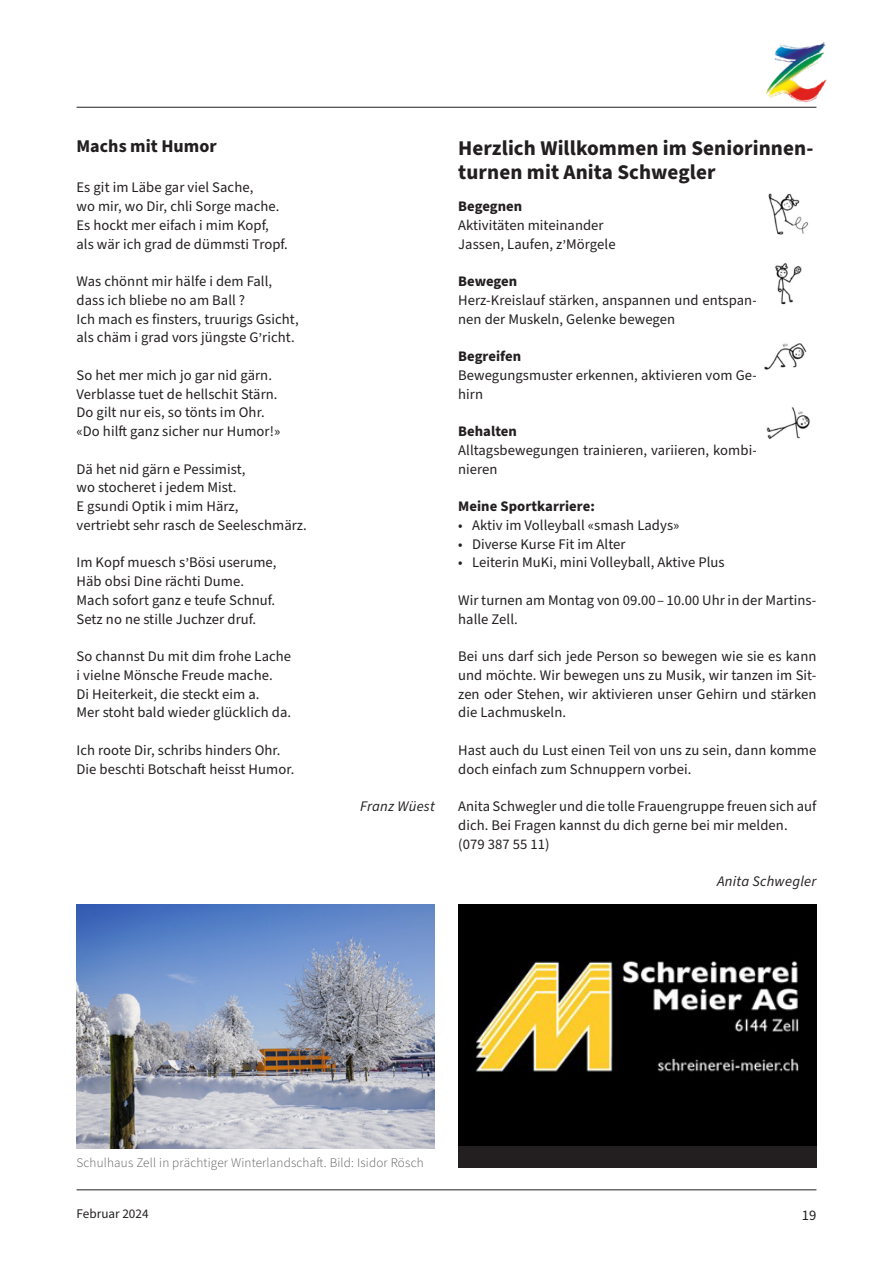
<style>
.page{position:relative;width:893px;height:1263px;background:#fff}
.page>*{position:absolute;margin:0;border:0;box-sizing:border-box;transform-origin:0 0}
.xx_TITEL{font:700 21px/24px "Source Sans Pro";letter-spacing:.005em;color:#231f20}
.xx_Kleiner-Titel{font:700 18px "Source Sans Pro";color:#231f20}
.XX_Grundtext{font:14.7px/18.8px "Source Sans Pro";letter-spacing:.005em;color:#231f20}
.XX_Grundtext-2{font:700 14.7px "Source Sans Pro";letter-spacing:.005em;color:#231f20}
.xx_AUTOR{font:italic 14.7px "Source Sans Pro";letter-spacing:.015em;color:#231f20}
.XX_Bildlegende{font:300 13.2px "Source Sans Pro";letter-spacing:.015em;color:#57585a}
.t1{font:13.2px "Source Sans Pro";color:#231f20}
</style>
<div class="page">
<hr style="left:77px;top:107px;width:739px;height:1px;background:#231f20">
<hr style="left:77px;top:1189px;width:739px;height:1px;background:#231f20">
<img style="left:766px;top:43px;width:60px;height:59px">
<img style="left:764px;top:193px;width:46px;height:246px">
<div style="left:458px;top:905px;width:358px;height:262px;background:#231f20"></div>
<img style="left:458px;top:905px;width:358px;height:240px">
<img style="left:77px;top:905px;width:358px;height:244px">
<p class="xx_Kleiner-Titel" style="left:77px;top:134px;width:142px">Machs mit Humor</p>
<p class="XX_Grundtext" style="left:77px;top:179px;width:178px">Es git im Läbe gar viel Sache,</p>
<p class="XX_Grundtext" style="left:77px;top:197px;width:204px">wo mir, wo Dir, chli Sorge mache.</p>
<p class="XX_Grundtext" style="left:77px;top:216px;width:194px">Es hockt mer eifach i mim Kopf,</p>
<p class="XX_Grundtext" style="left:77px;top:235px;width:213px">als wär ich grad de dümmsti Tropf.</p>
<p class="XX_Grundtext" style="left:77px;top:272px;width:197px">Was chönnt mir hälfe i dem Fall,</p>
<p class="XX_Grundtext" style="left:77px;top:291px;width:170px">dass ich bliebe no am Ball ?</p>
<p class="XX_Grundtext" style="left:77px;top:310px;width:224px">Ich mach es finsters, truurigs Gsicht,</p>
<p class="XX_Grundtext" style="left:77px;top:329px;width:220px">als chäm i grad vors jüngste Gʼricht.</p>
<p class="XX_Grundtext" style="left:77px;top:366px;width:197px">So het mer mich jo gar nid gärn.</p>
<p class="XX_Grundtext" style="left:77px;top:385px;width:203px">Verblasse tuet de hellschit Stärn.</p>
<p class="XX_Grundtext" style="left:77px;top:404px;width:190px">Do gilt nur eis, so tönts im Ohr.</p>
<p class="XX_Grundtext" style="left:77px;top:422px;width:205px">«Do hilft ganz sicher nur Humor!»</p>
<p class="XX_Grundtext" style="left:77px;top:460px;width:170px">Dä het nid gärn e Pessimist,</p>
<p class="XX_Grundtext" style="left:77px;top:479px;width:162px">wo stocheret i jedem Mist.</p>
<p class="XX_Grundtext" style="left:77px;top:497px;width:164px">E gsundi Optik i mim Härz,</p>
<p class="XX_Grundtext" style="left:77px;top:516px;width:232px">vertriebt sehr rasch de Seeleschmärz.</p>
<p class="XX_Grundtext" style="left:77px;top:554px;width:202px">Im Kopf muesch sʼBösi userume,</p>
<p class="XX_Grundtext" style="left:77px;top:572px;width:169px">Häb obsi Dine rächti Dume.</p>
<p class="XX_Grundtext" style="left:77px;top:591px;width:200px">Mach sofort ganz e teufe Schnuf.</p>
<p class="XX_Grundtext" style="left:77px;top:610px;width:181px">Setz no ne stille Juchzer druf.</p>
<p class="XX_Grundtext" style="left:77px;top:647px;width:216px">So channst Du mit dim frohe Lache</p>
<p class="XX_Grundtext" style="left:77px;top:666px;width:198px">i vielne Mönsche Freude mache.</p>
<p class="XX_Grundtext" style="left:77px;top:685px;width:184px">Di Heiterkeit, die steckt eim a.</p>
<p class="XX_Grundtext" style="left:77px;top:704px;width:216px">Mer stoht bald wieder glücklich da.</p>
<p class="XX_Grundtext" style="left:77px;top:741px;width:206px">Ich roote Dir, schribs hinders Ohr.</p>
<p class="XX_Grundtext" style="left:77px;top:760px;width:219px">Die beschti Botschaft heisst Humor.</p>
<p class="xx_AUTOR" style="left:360px;top:796px;width:76px">Franz Wüest</p>
<p class="xx_TITEL" style="left:458px;top:136px;width:357px">Herzlich Willkommen im Seniorinnen&shy;turnen mit Anita Schwegler</p>
<p class="XX_Grundtext-2" style="left:458px;top:196px;width:66px">Begegnen</p>
<p class="XX_Grundtext" style="left:458px;top:216px;width:147px">Aktivitäten miteinander</p>
<p class="XX_Grundtext" style="left:458px;top:235px;width:159px">Jassen, Laufen, zʼMörgele</p>
<p class="XX_Grundtext-2" style="left:458px;top:271px;width:61px">Bewegen</p>
<p class="XX_Grundtext" style="left:458px;top:291px;width:300px">Herz-Kreislauf stärken, anspannen und entspan&shy;nen der Muskeln, Gelenke bewegen</p>
<p class="XX_Grundtext-2" style="left:458px;top:346px;width:65px">Begreifen</p>
<p class="XX_Grundtext" style="left:458px;top:366px;width:300px">Bewegungsmuster erkennen, aktivieren vom Ge&shy;hirn</p>
<p class="XX_Grundtext-2" style="left:458px;top:421px;width:60px">Behalten</p>
<p class="XX_Grundtext" style="left:458px;top:441px;width:300px">Alltagsbewegungen trainieren, variieren, kombi&shy;nieren</p>
<p class="XX_Grundtext-2" style="left:458px;top:496px;width:138px">Meine Sportkarriere:</p>
<p class="XX_Grundtext" style="left:458px;top:516px;width:223px">• Aktiv im Volleyball «smash Ladys»</p>
<p class="XX_Grundtext" style="left:458px;top:535px;width:169px">• Diverse Kurse Fit im Alter</p>
<p class="XX_Grundtext" style="left:458px;top:554px;width:268px">• Leiterin MuKi, mini Volleyball, Aktive Plus</p>
<p class="XX_Grundtext" style="left:458px;top:591px;width:360px">Wir turnen am Montag von 09.00– 10.00 Uhr in der Martins&shy;halle Zell.</p>
<p class="XX_Grundtext" style="left:458px;top:647px;width:360px;text-align:justify">Bei uns darf sich jede Person so bewegen wie sie es kann und möchte. Wir bewegen uns zu Musik, wir tanzen im Sit&shy;zen oder Stehen, wir aktivieren unser Gehirn und stärken die Lachmuskeln.</p>
<p class="XX_Grundtext" style="left:458px;top:741px;width:360px">Hast auch du Lust einen Teil von uns zu sein, dann komme doch einfach zum Schnuppern vorbei.</p>
<p class="XX_Grundtext" style="left:458px;top:797px;width:360px">Anita Schwegler und die tolle Frauengruppe freuen sich auf dich. Bei Fragen kannst du dich gerne bei mir melden.</p>
<p class="XX_Grundtext" style="left:458px;top:835px;width:93px">(079 387 55 11)</p>
<p class="xx_AUTOR" style="left:717px;top:871px;width:101px">Anita Schwegler</p>
<p class="XX_Bildlegende" style="left:77px;top:1154px;width:349px">Schulhaus Zell in prächtiger Winterlandschaft. Bild: Isidor Rösch</p>
<p class="t1" style="left:77px;top:1205px;width:74px">Februar 2024</p>
<p class="XX_Grundtext" style="left:802px;top:1206px;width:16px">19</p>
</div>
